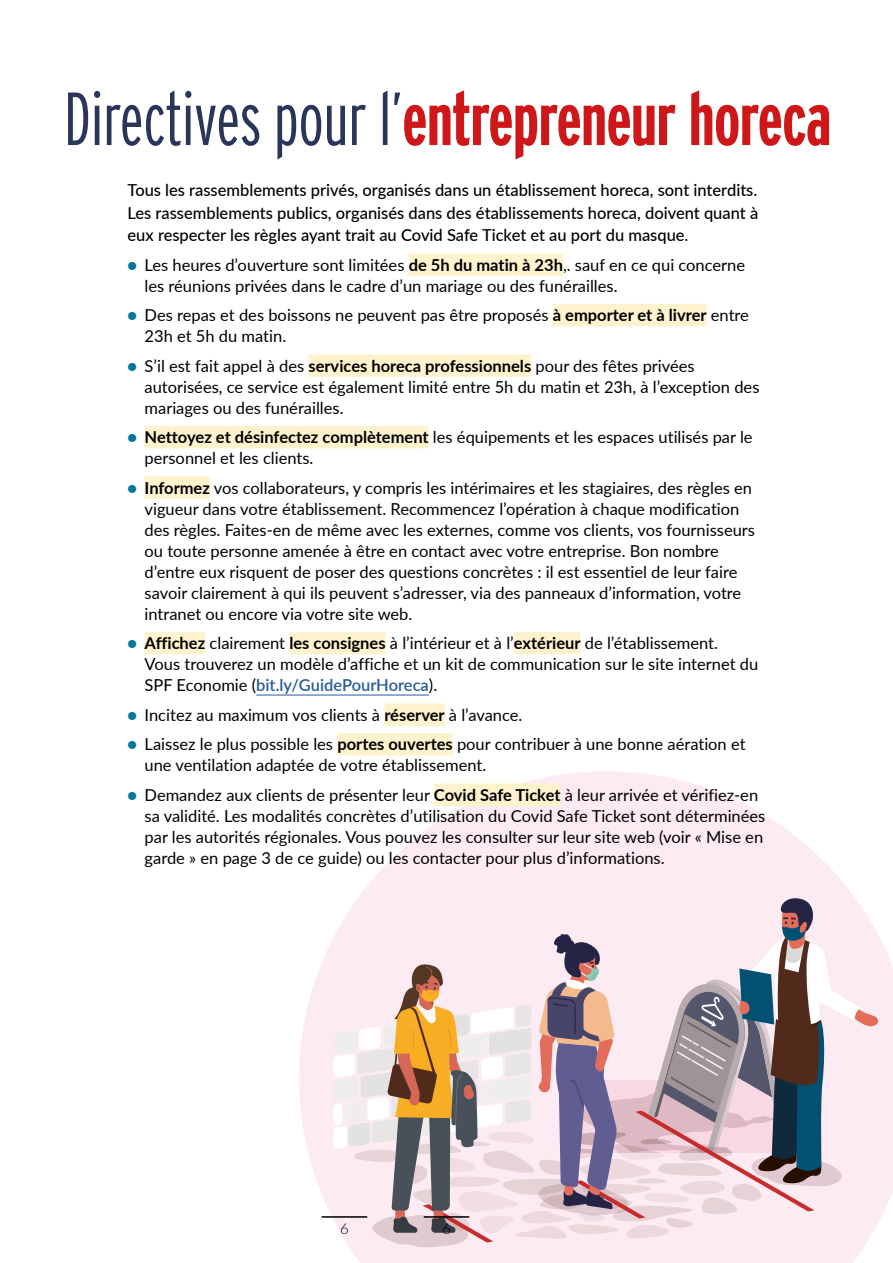
<style>
.page{position:relative;width:893px;height:1263px;background:#fff}
.page>*{position:absolute;margin:0;border:0;box-sizing:border-box;transform-origin:0 0}
.Title{font:700 75px "Interstate Compressed";letter-spacing:-.01em;color:#cd1719}
.Body_text_bullet{font:16.5px/21px "Lato";color:#000}
.Body_text_Normal{font:500 16.5px/22.5px "Lato";color:#000;text-align:justify}
.t1{font:300 15px "Lato";color:#000}
.s1{font-weight:300;color:#293659}
.s2{font-weight:900;color:#04779c}
.s3{font-weight:700}
.s4{font-weight:600;color:#275b9b}
</style>
<div class="page">
<svg style="left:299px;top:771px;width:594px;height:492px;fill:#fcebf2"></svg>
<svg style="left:333px;top:895px;width:546px;height:352px"></svg>
<hr style="left:424px;top:1216px;width:45px;height:2px;background:#000">
<div style="left:409px;top:253px;width:154px;height:23px;background:#fff3ce"></div>
<div style="left:553px;top:304px;width:154px;height:22px;background:#fff3ce"></div>
<div style="left:308px;top:354px;width:223px;height:23px;background:#fff3ce"></div>
<div style="left:145px;top:426px;width:284px;height:22px;background:#fff3ce"></div>
<div style="left:145px;top:476px;width:65px;height:23px;background:#fff3ce"></div>
<div style="left:145px;top:632px;width:60px;height:22px;background:#fff3ce"></div>
<div style="left:289px;top:632px;width:97px;height:22px;background:#fff3ce"></div>
<div style="left:514px;top:632px;width:67px;height:22px;background:#fff3ce"></div>
<hr style="left:256px;top:695px;width:173px;height:1px;background:#275b9b">
<div style="left:384px;top:703px;width:61px;height:23px;background:#fff3ce"></div>
<div style="left:337px;top:733px;width:116px;height:22px;background:#fff3ce"></div>
<div style="left:434px;top:783px;width:127px;height:23px;background:#fff3ce"></div>
<hr style="left:322px;top:1216px;width:45px;height:2px;background:#000">
<p class="Title" style="left:64px;top:77px;width:769px"><span class="s1">Directives pour l’</span>entrepreneur horeca</p>
<p class="Body_text_Normal" style="left:128px;top:178px;width:632px">Tous les rassemblements privés, organisés dans un établissement horeca, sont interdits.<br>Les rassemblements publics, organisés dans des établissements horeca, doivent quant à eux respecter les règles ayant trait au Covid Safe Ticket et au port du masque.</p>
<p class="Body_text_bullet" style="left:145px;top:253px;width:602px;text-indent:-17px"><span class="s2">•</span> Les heures d’ouverture sont limitées <span class="s3">de 5h du matin à 23h</span>,. sauf en ce qui concerne les réunions privées dans le cadre d’un mariage ou des funérailles.</p>
<p class="Body_text_bullet" style="left:145px;top:304px;width:606px;text-indent:-17px"><span class="s2">•</span> Des repas et des boissons ne peuvent pas être proposés <span class="s3">à emporter et à livrer</span> entre<br>23h et 5h du matin.</p>
<p class="Body_text_bullet" style="left:145px;top:354px;width:616px;text-indent:-17px"><span class="s2">•</span> S’il est fait appel à des <span class="s3">services horeca professionnels</span> pour des fêtes privées autorisées, ce service est également limité entre 5h du matin et 23h, à l’exception des mariages ou des funérailles.</p>
<p class="Body_text_bullet" style="left:145px;top:426px;width:610px;text-indent:-17px"><span class="s2">•</span> <span class="s3">Nettoyez et désinfectez complètement</span> les équipements et les espaces utilisés par le personnel et les clients.</p>
<p class="Body_text_bullet" style="left:145px;top:476px;width:612px;text-indent:-17px"><span class="s2">•</span> <span class="s3">Informez</span> vos collaborateurs, y compris les intérimaires et les stagiaires, des règles en vigueur dans votre établissement. Recommencez l’opération à chaque modification des règles. Faites-en de même avec les externes, comme vos clients, vos fournisseurs ou toute personne amenée à être en contact avec votre entreprise. Bon nombre d’entre eux risquent de poser des questions concrètes : il est essentiel de leur faire savoir clairement à qui ils peuvent s’adresser, via des panneaux d’information, votre intranet ou encore via votre site web.</p>
<p class="Body_text_bullet" style="left:145px;top:632px;width:615px;text-indent:-17px"><span class="s2">•</span> <span class="s3">Affichez</span> clairement <span class="s3">les consignes</span> à l’intérieur et à l’<span class="s3">extérieur</span> de l’établissement.<br>Vous trouverez un modèle d’affiche et un kit de communication sur le site internet du<br>SPF Economie (<span class="s4">bit.ly/GuidePourHoreca</span>).</p>
<p class="Body_text_bullet" style="left:128px;top:703px;width:396px"><span class="s2">•</span> Incitez au maximum vos clients à <span class="s3">réserver</span> à l’avance.</p>
<p class="Body_text_bullet" style="left:145px;top:733px;width:603px;text-indent:-17px"><span class="s2">•</span> Laissez le plus possible les <span class="s3">portes ouvertes</span> pour contribuer à une bonne aération et une ventilation adaptée de votre établissement.</p>
<p class="Body_text_bullet" style="left:145px;top:783px;width:622px;text-indent:-17px"><span class="s2">•</span> Demandez aux clients de présenter leur <span class="s3">Covid Safe Ticket</span> à leur arrivée et vérifiez-en sa validité. Les modalités concrètes d’utilisation du Covid Safe Ticket sont déterminées par les autorités régionales. Vous pouvez les consulter sur leur site web (voir « Mise en garde » en page 3 de ce guide) ou les contacter pour plus d’informations.</p>
<p class="t1" style="left:340px;top:1218px;width:10px">6</p>
<p class="t1" style="left:442px;top:1218px;width:10px">6</p>
</div>
